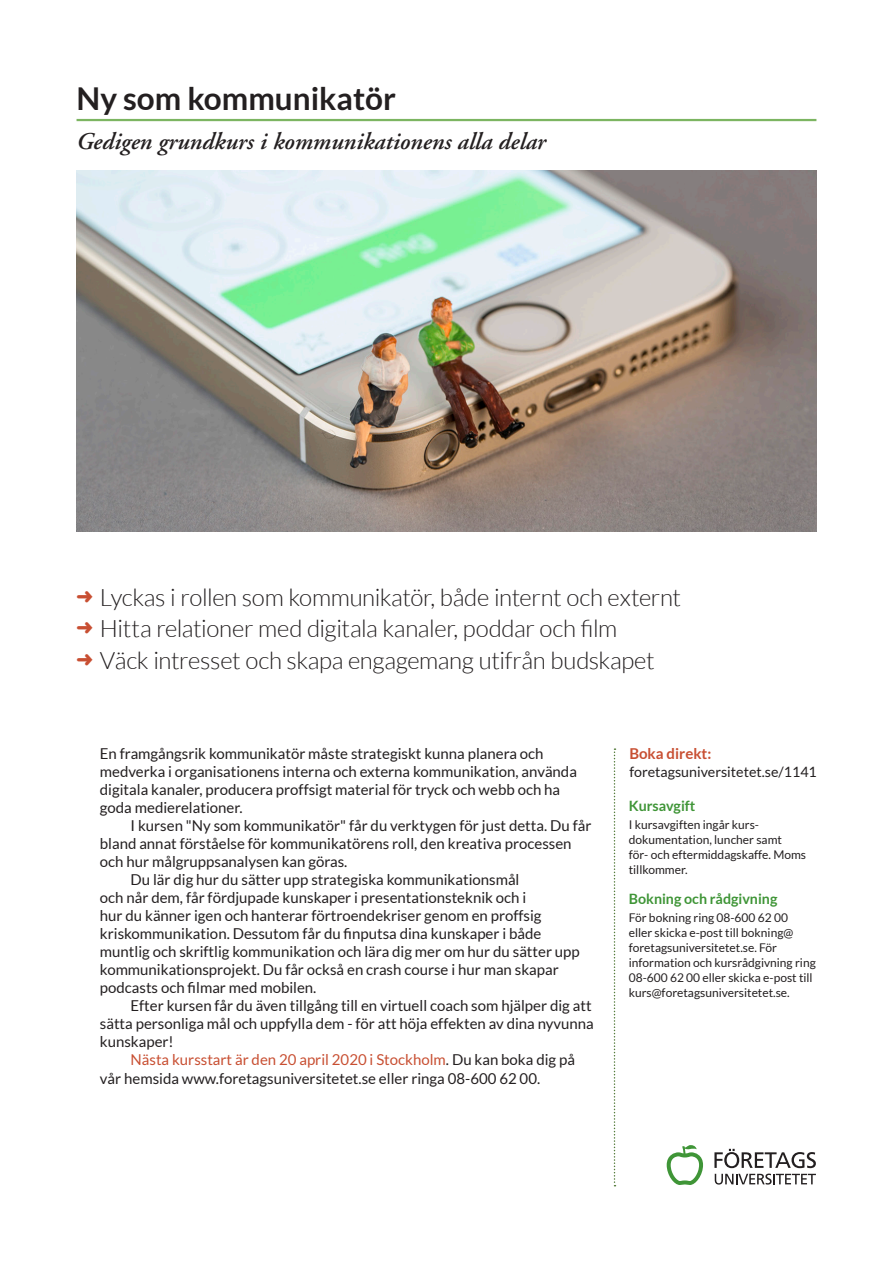
<style>
.page{position:relative;width:893px;height:1263px;background:#fff}
.page>*{position:absolute;margin:0;border:0;box-sizing:border-box;transform-origin:0 0}
.Puff-brodtext-rubrik{font:700 31.5px "Lato";color:#231f20}
.t1{font:300 24px "Lato";letter-spacing:-.015em;color:#231f20}
.Bild-rubrik2{font:italic 600 24px "Adobe Garamond";color:#231f20}
.Saljtext-brodtext{font:15px/18px "Lato";color:#231f20}
.Boka-rubrik{font:700 15px "Lato";color:#c84f32}
.Fakta-mellanrubrik{font:700 14.25px "Lato";color:#3f9537}
.Boka-rubrik-2{font:14.25px "Lato";color:#231f20}
.Fakta-brodtext{font:12px/15px "Lato";color:#231f20}
.s1{color:#c84f32}
</style>
<div class="page">
<svg style="left:667px;top:1145px;width:36px;height:40px"></svg>
<svg style="left:714px;top:1149px;width:102px;height:35px"></svg>
<img style="left:77px;top:170px;width:739px;height:361px">
<hr style="left:77px;top:119px;width:739px;height:2px;background:#7cb561">
<svg style="left:614px;top:748px;width:1px;height:438px"></svg>
<p class="Puff-brodtext-rubrik" style="left:77px;top:81px;width:321px">Ny som kommunikatör</p>
<p class="Bild-rubrik2" style="left:77px;top:128px;width:471px">Gedigen grundkurs i kommunikationens alla delar</p>
<p class="t1" style="left:77px;top:585px;width:606px"><span class="s1">➜</span> Lyckas i rollen som kommunikatör, både internt och externt</p>
<p class="t1" style="left:77px;top:616px;width:542px"><span class="s1">➜</span> Hitta relationer med digitala kanaler, poddar och film</p>
<p class="t1" style="left:77px;top:647px;width:580px"><span class="s1">➜</span> Väck intresset och skapa engagemang utifrån budskapet</p>
<p class="Saljtext-brodtext" style="left:100px;top:745px;width:478px">En framgångsrik kommunikatör måste strategiskt kunna planera och medverka i organisationens interna och externa kommunikation, använda digitala kanaler, producera proffsigt material för tryck och webb och ha goda medierelationer.</p>
<p class="Saljtext-brodtext" style="left:100px;top:817px;width:493px;text-indent:31px">I kursen "Ny som kommunikatör" får du verktygen för just detta. Du får bland annat förståelse för kommunikatörens roll, den kreativa processen och hur målgruppsanalysen kan göras.</p>
<p class="Saljtext-brodtext" style="left:100px;top:871px;width:481px;text-indent:31px">Du lär dig hur du sätter upp strategiska kommunikationsmål<br>och når dem, får fördjupade kunskaper i presentationsteknik och i<br>hur du känner igen och hanterar förtroendekriser genom en proffsig kriskommunikation. Dessutom får du finputsa dina kunskaper i både muntlig och skriftlig kommunikation och lära dig mer om hur du sätter upp kommunikationsprojekt. Du får också en crash course i hur man skapar podcasts och filmar med mobilen.</p>
<p class="Saljtext-brodtext" style="left:100px;top:997px;width:495px;text-indent:31px">Efter kursen får du även tillgång till en virtuell coach som hjälper dig att sätta personliga mål och uppfylla dem - för att höja effekten av dina nyvunna kunskaper!</p>
<p class="Saljtext-brodtext" style="left:100px;top:1051px;width:477px;text-indent:31px"><span class="s1">Nästa kursstart är den 20 april 2020 i Stockholm</span>. Du kan boka dig på vår hemsida www.foretagsuniversitetet.se eller ringa 08-600 62 00.</p>
<p class="Boka-rubrik" style="left:629px;top:745px;width:84px">Boka direkt:</p>
<p class="Boka-rubrik-2" style="left:629px;top:764px;width:189px">foretagsuniversitetet.se/1141</p>
<p class="Fakta-mellanrubrik" style="left:629px;top:797px;width:68px">Kursavgift</p>
<p class="Fakta-brodtext" style="left:629px;top:817px;width:179px">I kursavgiften ingår kurs&shy;dokumentation, luncher samt<br>för- och eftermiddagskaffe. Moms tillkommer.</p>
<p class="Fakta-mellanrubrik" style="left:629px;top:890px;width:150px">Bokning och rådgivning</p>
<p class="Fakta-brodtext" style="left:629px;top:910px;width:189px">För bokning ring 08-600 62 00<br>eller skicka e-post till bokning@ foretagsuniversitetet.se. För information och kursrådgivning ring 08-600 62 00 eller skicka e-post till kurs@foretagsuniversitetet.se.</p>
</div>
